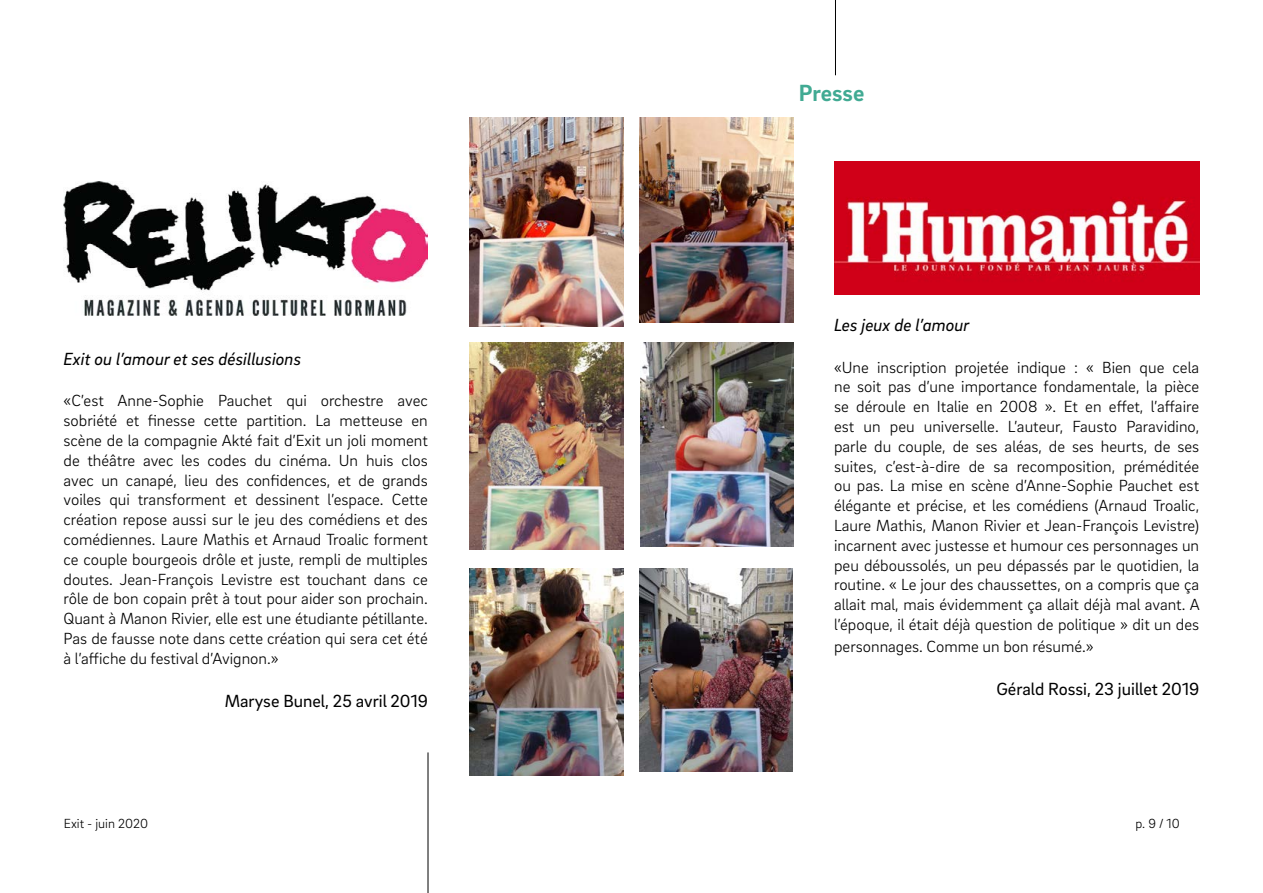
<style>
.page{position:relative;width:1263px;height:893px;background:#fff}
.page>*{position:absolute;margin:0;border:0;box-sizing:border-box;transform-origin:0 0}
.t1{font:700 24px "Brix Sans";color:#41aa93}
.t2{font:18px "Brix Sans";color:#000}
.t3{font:italic 18px "Brix Sans";color:#000}
.t4{font:300 16.5px/19.8px "Brix Sans";color:#000;text-align:justify}
.t5{font:300 13.5px "Brix Sans";color:#000}
</style>
<div class="page">
<hr style="left:835px;top:0;width:1px;height:75px;background:#000">
<hr style="left:428px;top:752px;width:1px;height:141px;background:#000">
<img style="left:835px;top:162px;width:364px;height:133px">
<img style="left:64px;top:181px;width:364px;height:135px">
<img style="left:470px;top:117px;width:154px;height:209px">
<img style="left:641px;top:343px;width:152px;height:203px">
<img style="left:470px;top:343px;width:154px;height:207px">
<img style="left:639px;top:117px;width:154px;height:206px">
<img style="left:470px;top:568px;width:154px;height:207px">
<img style="left:639px;top:568px;width:153px;height:204px">
<p class="t3" style="left:64px;top:347px;width:239px">Exit ou l’amour et ses désillusions</p>
<p class="t4" style="left:64px;top:390px;width:366px">«C’est Anne-Sophie Pauchet qui orchestre avec sobriété et finesse cette partition. La metteuse en scène de la compagnie Akté fait d’Exit un joli moment de théâtre avec les codes du cinéma. Un huis clos avec un canapé, lieu des confidences, et de grands voiles qui transforment et dessinent l’espace. Cette création repose aussi sur le jeu des comédiens et des comédiennes. Laure Mathis et Arnaud Troalic forment ce couple bourgeois drôle et juste, rempli de multiples doutes. Jean-François Levistre est touchant dans ce rôle de bon copain prêt à tout pour aider son prochain.<br>Quant à Manon Rivier, elle est une étudiante pétillante.<br>Pas de fausse note dans cette création qui sera cet été à l’affiche du festival d’Avignon.»</p>
<p class="t2" style="left:225px;top:689px;width:205px">Maryse Bunel, 25 avril 2019</p>
<h1 class="t1" style="left:799px;top:77px;width:67px">Presse</h1>
<p class="t3" style="left:834px;top:313px;width:137px">Les jeux de l’amour</p>
<p class="t4" style="left:834px;top:356px;width:367px">«Une inscription projetée indique : « Bien que cela ne soit pas d’une importance fondamentale, la pièce se déroule en Italie en 2008 ». Et en effet, l’affaire est un peu universelle. L’auteur, Fausto Paravidino, parle du couple, de ses aléas, de ses heurts, de ses suites, c’est-à-dire de sa recomposition, préméditée ou pas. La mise en scène d’Anne-Sophie Pauchet est élégante et précise, et les comédiens (Arnaud Troalic, Laure Mathis, Manon Rivier et Jean-François Levistre) incarnent avec justesse et humour ces personnages un peu déboussolés, un peu dépassés par le quotidien, la routine. « Le jour des chaussettes, on a compris que ça allait mal, mais évidemment ça allait déjà mal avant. A l’époque, il était déjà question de politique » dit un des</p>
<p class="t4" style="left:834px;top:635px;width:261px">personnages. Comme un bon résumé.»</p>
<p class="t2" style="left:996px;top:677px;width:204px">Gérald Rossi, 23 juillet 2019</p>
<p class="t5" style="left:64px;top:814px;width:86px">Exit - juin 2020</p>
<p class="t5" style="left:1135px;top:814px;width:46px">p. 9 / 10</p>
</div>
